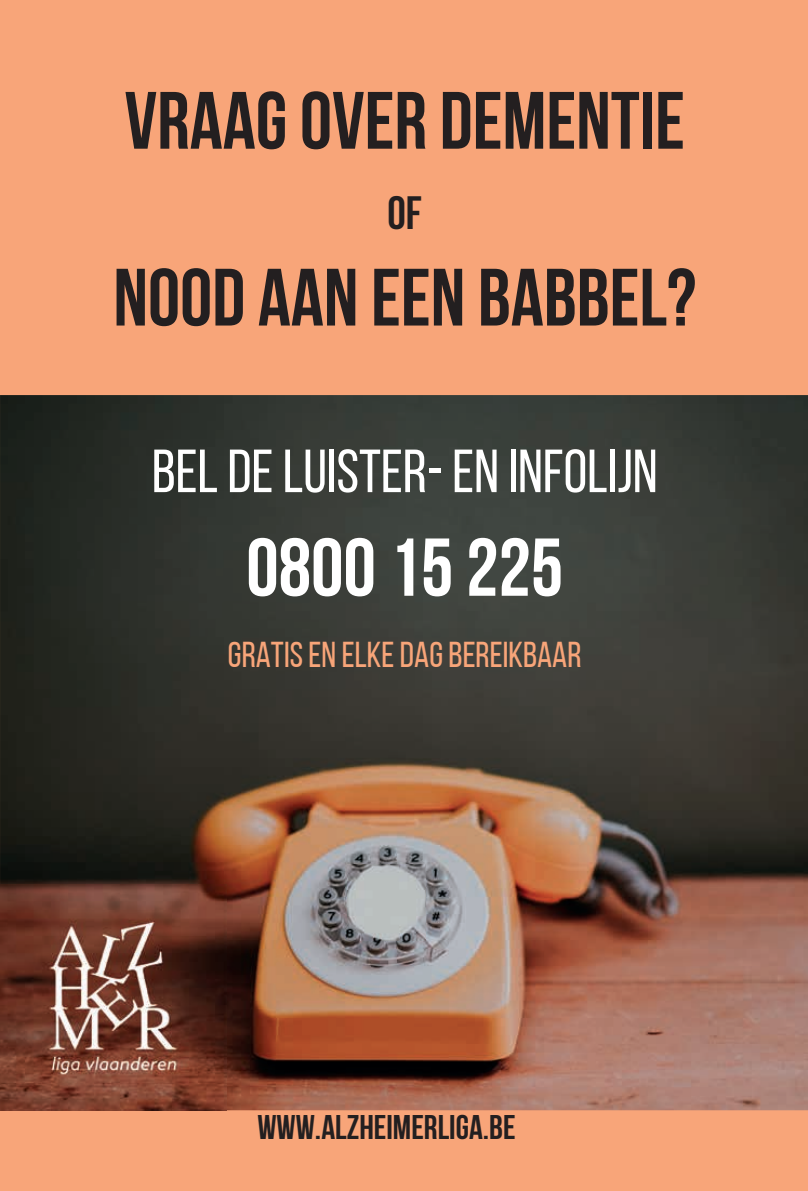
<style>
.page{position:relative;width:808px;height:1191px;background:#f8a579}
.page>*{position:absolute;margin:0;border:0;box-sizing:border-box;transform-origin:0 0}
.t1{font:700 81.75px "Bebas Neue";color:#fff}
.t2{font:700 81px "Bebas Neue";color:#231f20}
.t3{font:60.75px "Bebas Neue";color:#fff}
.t4{font:700 46.5px "Bebas Neue";color:#231f20}
.t5{font:35.85px "Bebas Neue";color:#f8a579}
.t6{font:700 34.05px "Bebas Neue";color:#231f20}
</style>
<div class="page">
<img style="left:0;top:395px;width:808px;height:715px">
<img style="left:347px;top:865px;width:78px;height:75px">
<img style="left:0;top:884px;width:226px;height:227px">
<p class="t2" style="left:125px;top:76px;width:562px">VRAAGOVER DEMENTIE</p>
<p class="t4" style="left:387px;top:187px;width:36px">OF</p>
<p class="t2" style="left:113px;top:253px;width:584px">NOOD AAN EEN BABBEL?</p>
<p class="t3" style="left:152px;top:438px;width:507px">BELDE LUISTER-EN INFOLIJN</p>
<p class="t1" style="left:246px;top:522px;width:318px">080015 225</p>
<p class="t5" style="left:228px;top:635px;width:355px">GRATISEN ELKEDAGBEREIKBAAR</p>
<p class="t6" style="left:257px;top:1108px;width:260px">WWW.ALZHEIMERLIGA.BE</p>
</div>
